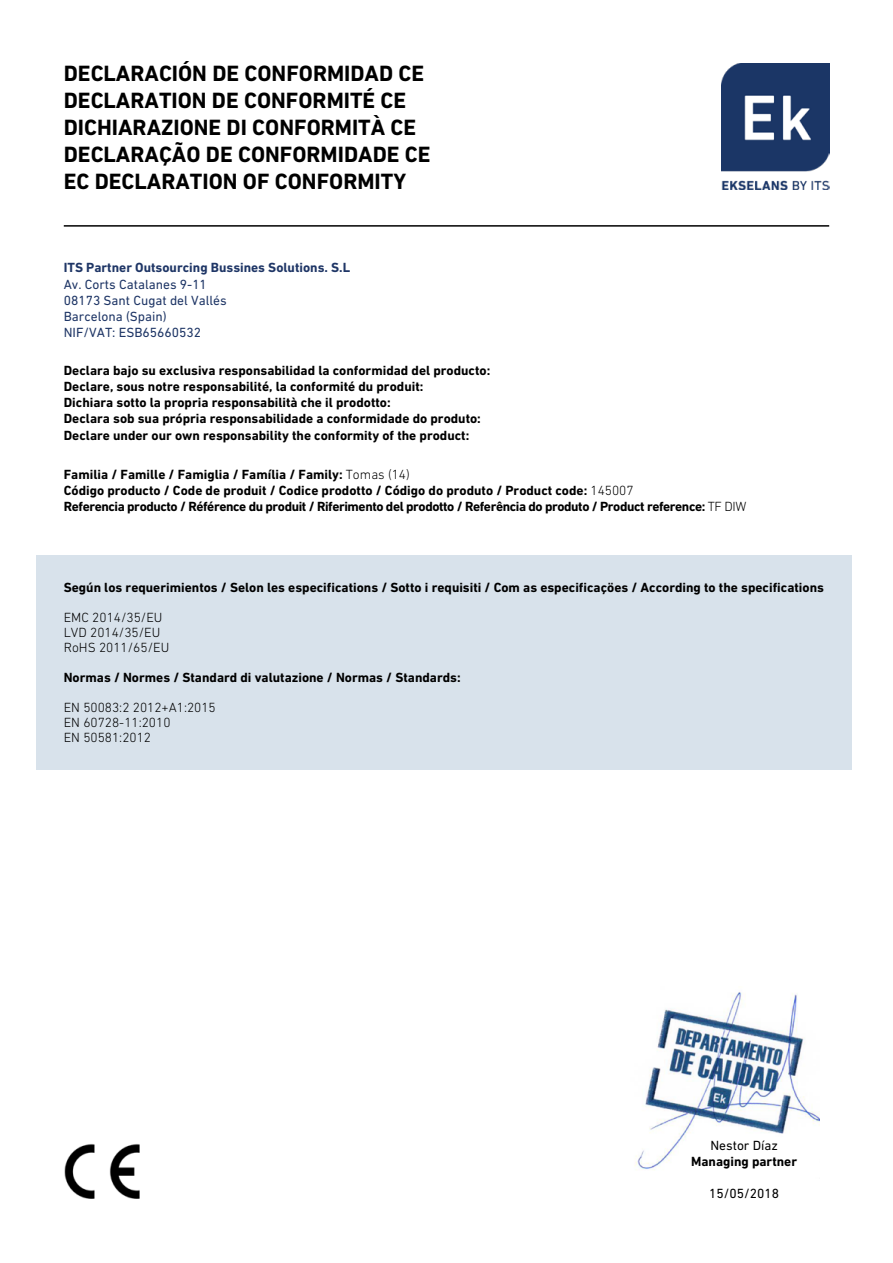
<style>
.page{position:relative;width:893px;height:1263px;background:#fff}
.page>*{position:absolute;margin:0;border:0;box-sizing:border-box;transform-origin:0 0}
.t1{font:700 22.5px/27px "DIN Next LT Pro";color:#000}
.t2{font:700 13.5px/16.2px "DIN Next LT Pro";color:#000}
.t3{font:300 13.5px/15px "DIN Next LT Pro";color:#000}
.t4{font:13.5px/16.2px "DIN Next LT Pro";color:#1f3666}
.t5{font:700 13.5px "DIN Next LT Pro";color:#1f3666}
.t6{font:13.5px "DIN Next LT Pro";color:#000}
.s1{font-weight:300}
</style>
<div class="page">
<img style="left:721px;top:64px;width:108px;height:125px">
<hr style="left:64px;top:225px;width:765px;height:2px;background:#000">
<div style="left:37px;top:555px;width:815px;height:215px;background:#d8e2eb"></div>
<img style="left:635px;top:992px;width:184px;height:178px">
<img style="left:64px;top:1144px;width:76px;height:55px">
<h1 class="t1" style="left:64px;top:59px;width:368px">DECLARACIÓN DE CONFORMIDAD CE<br>DECLARATION DE CONFORMITÉ CE<br>DICHIARAZIONE DI CONFORMITÀ CE<br>DECLARAÇÃO DE CONFORMIDADE CE<br>EC DECLARATION OF CONFORMITY</h1>
<p class="t5" style="left:64px;top:260px;width:288px">ITS Partner Outsourcing Bussines Solutions. S.L</p>
<p class="t4" style="left:64px;top:276px;width:164px">Av. Corts Catalanes 9-11<br>08173 Sant Cugat del Vallés<br>Barcelona (Spain)<br>NIF/VAT: ESB65660532</p>
<p class="t2" style="left:64px;top:362px;width:428px">Declara bajo su exclusiva responsabilidad la conformidad del producto:<br>Declare, sous notre responsabilité, la conformité du produit:<br>Dichiara sotto la propria responsabilità che il prodotto:<br>Declara sob sua própria responsabilidade a conformidade do produto:<br>Declare under our own responsability the conformity of the product:</p>
<p class="t2" style="left:64px;top:466px;width:684px">Familia / Famille / Famiglia / Família / Family: <span class="s1">Tomas (14)<br></span>Código producto / Code de produit / Codice prodotto / Código do produto / Product code: <span class="s1">145007<br></span>Referencia producto / Référence du produit / Riferimento del prodotto / Referência do produto / Product reference: <span class="s1">TF DIW</span></p>
<p class="t2" style="left:64px;top:579px;width:762px">Según los requerimientos / Selon les especifications / Sotto i requisiti / Com as especificaçöes / According to the specifications</p>
<p class="t3" style="left:64px;top:610px;width:107px">EMC 2014/35/EU<br>LVD 2014/35/EU<br>RoHS 2011/65/EU</p>
<p class="t2" style="left:64px;top:669px;width:398px">Normas / Normes / Standard di valutazione / Normas / Standards:</p>
<p class="t3" style="left:64px;top:700px;width:154px">EN 50083:2 2012+A1:2015<br>EN 60728-11:2010<br>EN 50581:2012</p>
<p class="t6" style="left:710px;top:1137px;width:69px">Nestor Díaz</p>
<p class="t2" style="left:691px;top:1153px;width:108px">Managing partner</p>
<p class="t6" style="left:709px;top:1186px;width:71px">15/05/2018</p>
</div>
